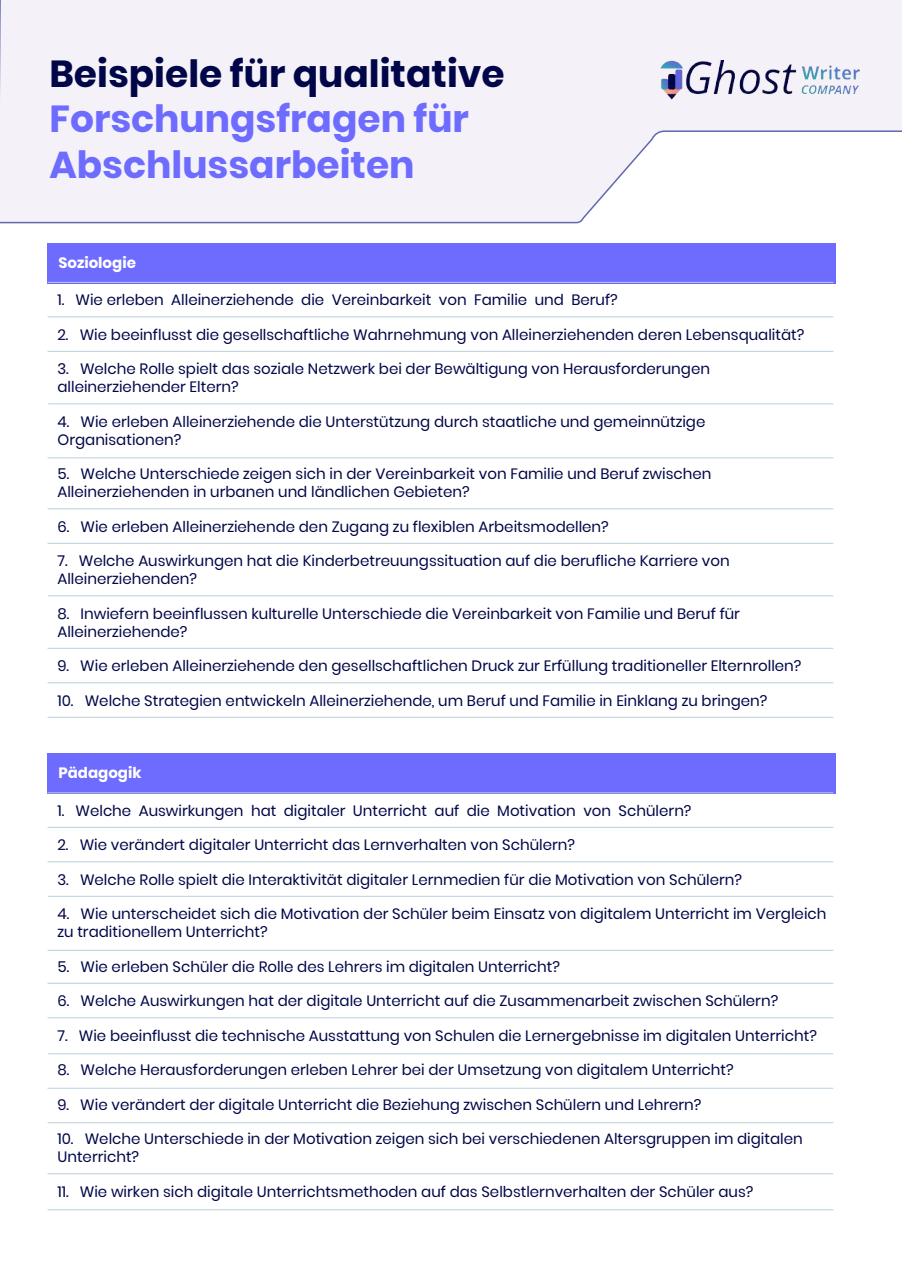
<style>
.page{position:relative;width:902px;height:1272px;background:#fff}
.page>*{position:absolute;margin:0;border:0;box-sizing:border-box;transform-origin:0 0}
.t1{font:700 37.5px/45px "Poppins";color:#6e6cff}
.t2{font:700 37.5px "Poppins";color:#010648}
.t3{font:15px/18px "Poppins";color:#010648}
.t4{font:700 15px "Poppins";color:#fff}
</style>
<div class="page">
<div style="left:47px;top:243px;width:788px;height:40px;background:#6e6cff"></div>
<svg style="left:0;top:0;width:901px;height:224px"></svg>
<img style="left:660px;top:60px;width:199px;height:39px">
<hr style="left:48px;top:282px;width:785px;height:1px;background:#bad0db">
<hr style="left:48px;top:316px;width:785px;height:1px;background:#bad0db">
<hr style="left:48px;top:351px;width:785px;height:1px;background:#bad0db">
<hr style="left:48px;top:403px;width:785px;height:1px;background:#bad0db">
<hr style="left:48px;top:457px;width:785px;height:1px;background:#bad0db">
<hr style="left:48px;top:508px;width:785px;height:1px;background:#bad0db">
<hr style="left:48px;top:543px;width:785px;height:1px;background:#bad0db">
<hr style="left:48px;top:595px;width:785px;height:1px;background:#bad0db">
<hr style="left:48px;top:648px;width:785px;height:1px;background:#bad0db">
<hr style="left:48px;top:682px;width:785px;height:1px;background:#bad0db">
<hr style="left:48px;top:716px;width:785px;height:1px;background:#bad0db">
<div style="left:47px;top:753px;width:788px;height:40px;background:#6e6cff"></div>
<hr style="left:48px;top:792px;width:785px;height:1px;background:#bad0db">
<hr style="left:48px;top:826px;width:785px;height:1px;background:#bad0db">
<hr style="left:48px;top:861px;width:785px;height:1px;background:#bad0db">
<hr style="left:48px;top:895px;width:785px;height:1px;background:#bad0db">
<hr style="left:48px;top:949px;width:785px;height:1px;background:#bad0db">
<hr style="left:48px;top:982px;width:785px;height:1px;background:#bad0db">
<hr style="left:48px;top:1017px;width:785px;height:1px;background:#bad0db">
<hr style="left:48px;top:1053px;width:785px;height:1px;background:#bad0db">
<hr style="left:48px;top:1087px;width:785px;height:1px;background:#bad0db">
<hr style="left:48px;top:1122px;width:785px;height:1px;background:#bad0db">
<hr style="left:48px;top:1173px;width:785px;height:1px;background:#bad0db">
<hr style="left:48px;top:1209px;width:785px;height:1px;background:#bad0db">
<h1 class="t2" style="left:49px;top:53px;width:457px">Beispiele für qualitative</h1>
<h1 class="t1" style="left:49px;top:97px;width:421px">Forschungsfragen für<br>Abschlussarbeiten</h1>
<p class="t4" style="left:58px;top:254px;width:79px">Soziologie</p>
<p class="t3" style="left:57px;top:291px;width:561px">1. Wie erleben Alleinerziehende die Vereinbarkeit von Familie und Beruf?</p>
<p class="t3" style="left:57px;top:325px;width:748px">2. Wie beeinflusst die gesellschaftliche Wahrnehmung von Alleinerziehenden deren Lebensqualität?</p>
<p class="t3" style="left:57px;top:360px;width:654px">3. Welche Rolle spielt das soziale Netzwerk bei der Bewältigung von Herausforderungen alleinerziehender Eltern?</p>
<p class="t3" style="left:57px;top:412px;width:649px">4. Wie erleben Alleinerziehende die Unterstützung durch staatliche und gemeinnützige<br>Organisationen?</p>
<p class="t3" style="left:57px;top:465px;width:655px">5. Welche Unterschiede zeigen sich in der Vereinbarkeit von Familie und Beruf zwischen<br>Alleinerziehenden in urbanen und ländlichen Gebieten?</p>
<p class="t3" style="left:57px;top:517px;width:553px">6. Wie erleben Alleinerziehende den Zugang zu flexiblen Arbeitsmodellen?</p>
<p class="t3" style="left:57px;top:552px;width:673px">7. Welche Auswirkungen hat die Kinderbetreuungssituation auf die berufliche Karriere von<br>Alleinerziehenden?</p>
<p class="t3" style="left:57px;top:604px;width:684px">8. Inwiefern beeinflussen kulturelle Unterschiede die Vereinbarkeit von Familie und Beruf für<br>Alleinerziehende?</p>
<p class="t3" style="left:57px;top:657px;width:745px">9. Wie erleben Alleinerziehende den gesellschaftlichen Druck zur Erfüllung traditioneller Elternrollen?</p>
<p class="t3" style="left:57px;top:691px;width:711px">10. Welche Strategien entwickeln Alleinerziehende, um Beruf und Familie in Einklang zu bringen?</p>
<p class="t4" style="left:58px;top:764px;width:85px">Pädagogik</p>
<p class="t3" style="left:57px;top:801px;width:635px">1. Welche Auswirkungen hat digitaler Unterricht auf die Motivation von Schülern?</p>
<p class="t3" style="left:57px;top:836px;width:519px">2. Wie verändert digitaler Unterricht das Lernverhalten von Schülern?</p>
<p class="t3" style="left:57px;top:870px;width:686px">3. Welche Rolle spielt die Interaktivität digitaler Lernmedien für die Motivation von Schülern?</p>
<p class="t3" style="left:57px;top:905px;width:770px">4. Wie unterscheidet sich die Motivation der Schüler beim Einsatz von digitalem Unterricht im Vergleich zu traditionellem Unterricht?</p>
<p class="t3" style="left:57px;top:957px;width:504px">5. Wie erleben Schüler die Rolle des Lehrers im digitalen Unterricht?</p>
<p class="t3" style="left:57px;top:992px;width:722px">6. Welche Auswirkungen hat der digitale Unterricht auf die Zusammenarbeit zwischen Schülern?</p>
<p class="t3" style="left:57px;top:1026px;width:760px">7. Wie beeinflusst die technische Ausstattung von Schulen die Lernergebnisse im digitalen Unterricht?</p>
<p class="t3" style="left:57px;top:1061px;width:677px">8. Welche Herausforderungen erleben Lehrer bei der Umsetzung von digitalem Unterricht?</p>
<p class="t3" style="left:57px;top:1095px;width:645px">9. Wie verändert der digitale Unterricht die Beziehung zwischen Schülern und Lehrern?</p>
<p class="t3" style="left:57px;top:1130px;width:746px">10. Welche Unterschiede in der Motivation zeigen sich bei verschiedenen Altersgruppen im digitalen<br>Unterricht?</p>
<p class="t3" style="left:57px;top:1182px;width:697px">11. Wie wirken sich digitale Unterrichtsmethoden auf das Selbstlernverhalten der Schüler aus?</p>
</div>
